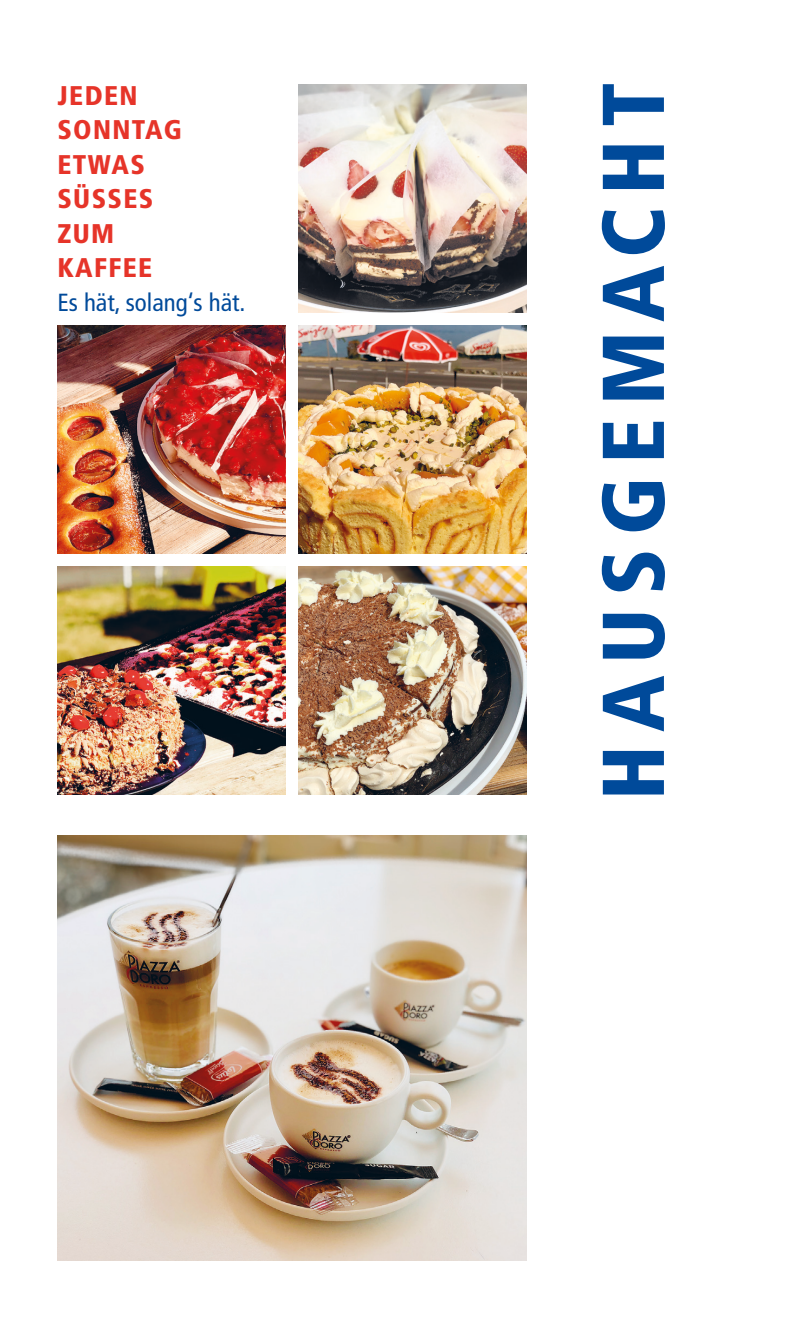
<style>
.page{position:relative;width:798px;height:1340px;background:#fff}
.page>*{position:absolute;margin:0;border:0;box-sizing:border-box;transform-origin:0 0}
.t1{font:900 condensed 87.52px "Frutiger";letter-spacing:.15em;color:#004a9a}
.t2{font:900 condensed 27px/34.4px "Frutiger";letter-spacing:.05em;color:#e63429}
.t3{font:condensed 24.75px "Frutiger";color:#004a9a}
</style>
<div class="page">
<img style="left:298px;top:85px;width:228px;height:228px">
<img style="left:57px;top:836px;width:469px;height:424px">
<img style="left:298px;top:325px;width:228px;height:228px">
<img style="left:298px;top:566px;width:228px;height:228px">
<img style="left:57px;top:325px;width:228px;height:228px">
<img style="left:57px;top:566px;width:228px;height:228px">
<p class="t2" style="left:57px;top:78px;width:126px">JEDEN<br>SONNTAG<br>ETWAS<br>SÜSSES<br>ZUM<br>KAFFEE</p>
<p class="t3" style="left:57px;top:288px;width:189px">Es hät, solang‘s hät.</p>
<h1 class="t1" style="left:580px;top:800px;width:719px;rotate:-90deg">HAUSGEMACHT</h1>
</div>
